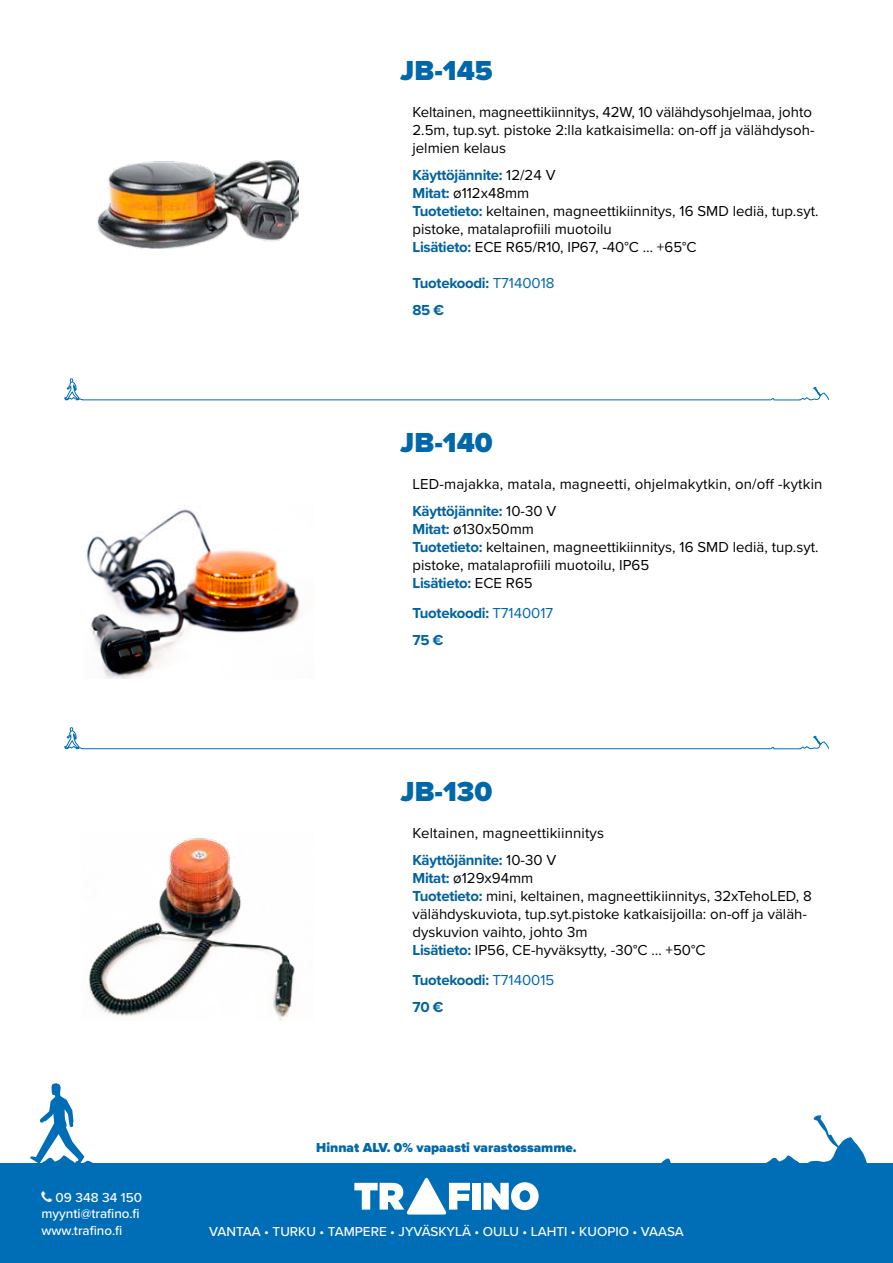
<style>
.page{position:relative;width:893px;height:1263px;background:#fff}
.page>*{position:absolute;margin:0;border:0;box-sizing:border-box;transform-origin:0 0}
.t1{font:900 28.5px "Proxima Nova";color:#0068aa}
.t2{font:15px/18px "Proxima Nova";color:#000}
.t3{font:700 15px/27px "Proxima Nova";letter-spacing:-.02em;color:#00629f}
.t4{font:500 13.5px/16.2px "Proxima Nova";color:#fff}
.t5{font:900 13.5px "Proxima Nova";color:#0068aa}
.s1{font-weight:700;color:#00629f}
.s2{font-weight:400;color:#0067aa}
</style>
<div class="page">
<svg style="left:30px;top:1083px;width:63px;height:80px"></svg>
<svg style="left:661px;top:1115px;width:206px;height:48px"></svg>
<div style="left:0;top:1163px;width:893px;height:100px;background:#006db7"></div>
<div style="left:472px;top:1183px;width:9px;height:26px;background:#fff"></div>
<svg style="left:483px;top:1182px;width:56px;height:28px"></svg>
<svg style="left:354px;top:1178px;width:116px;height:36px"></svg>
<svg style="left:63px;top:378px;width:21px;height:23px"></svg>
<svg style="left:769px;top:387px;width:61px;height:14px"></svg>
<hr style="left:82px;top:399px;width:688px;height:1px;background:#006db7">
<svg style="left:64px;top:727px;width:20px;height:23px"></svg>
<svg style="left:769px;top:735px;width:61px;height:15px"></svg>
<hr style="left:82px;top:748px;width:688px;height:1px;background:#006db7">
<img style="left:97px;top:161px;width:202px;height:88px">
<img style="left:86px;top:509px;width:214px;height:170px">
<img style="left:88px;top:838px;width:207px;height:182px">
<p class="t4" style="left:41px;top:1189px;width:102px;text-indent:14px">09 348 34 150 myynti@trafino.fi www.trafino.fi</p>
<h1 class="t1" style="left:400px;top:50px;width:94px">JB-145</h1>
<p class="t2" style="left:412px;top:103px;width:404px">Keltainen, magneettikiinnitys, 42W, 10 välähdysohjelmaa, johto<br>2.5m, tup.syt. pistoke 2:lla katkaisimella: on-off ja välähdysoh&shy;jelmien kelaus</p>
<p class="t2" style="left:412px;top:166px;width:408px"><span class="s1">Käyttöjännite:</span> 12/24 V<br><span class="s1">Mitat:</span> ø112x48mm<br><span class="s1">Tuotetieto:</span> keltainen, magneettikiinnitys, 16 SMD lediä, tup.syt. pistoke, matalaprofiili muotoilu<br><span class="s1">Lisätieto:</span> ECE R65/R10, IP67, -40°C … +65°C</p>
<p class="t3" style="left:412px;top:270px;width:144px">Tuotekoodi: <span class="s2">T7140018<br></span>85 €</p>
<h1 class="t1" style="left:400px;top:421px;width:94px">JB-140</h1>
<p class="t2" style="left:412px;top:470px;width:411px;line-height:27px">LED-majakka, matala, magneetti, ohjelmakytkin, on/off -kytkin<br><span class="s1">Käyttöjännite:</span> 10-30 V</p>
<p class="t2" style="left:412px;top:519px;width:408px"><span class="s1">Mitat:</span> ø130x50mm<br><span class="s1">Tuotetieto:</span> keltainen, magneettikiinnitys, 16 SMD lediä, tup.syt. pistoke, matalaprofiili muotoilu, IP65<br><span class="s1">Lisätieto:</span> ECE R65</p>
<p class="t3" style="left:412px;top:599px;width:142px">Tuotekoodi: <span class="s2">T7140017<br></span>75 €</p>
<h1 class="t1" style="left:401px;top:770px;width:93px">JB-130</h1>
<p class="t2" style="left:412px;top:818px;width:193px;line-height:27px">Keltainen, magneettikiinnitys<br><span class="s1">Käyttöjännite:</span> 10-30 V</p>
<p class="t2" style="left:412px;top:868px;width:401px"><span class="s1">Mitat:</span> ø129x94mm<br><span class="s1">Tuotetieto:</span> mini, keltainen, magneettikiinnitys, 32xTehoLED, 8 välähdyskuviota, tup.syt.pistoke katkaisijoilla: on-off ja väläh&shy;dyskuvion vaihto, johto 3m<br><span class="s1">Lisätieto:</span> IP56, CE-hyväksytty, -30°C … +50°C</p>
<p class="t3" style="left:412px;top:966px;width:143px">Tuotekoodi: <span class="s2">T7140015<br></span>70 €</p>
<p class="t5" style="left:316px;top:1137px;width:262px">Hinnat ALV. 0% vapaasti varastossamme.</p>
<p class="t4" style="left:209px;top:1223px;width:476px">VANTAA • TURKU • TAMPERE • JYVÄSKYLÄ • OULU • LAHTI • KUOPIO • VAASA</p>
</div>
